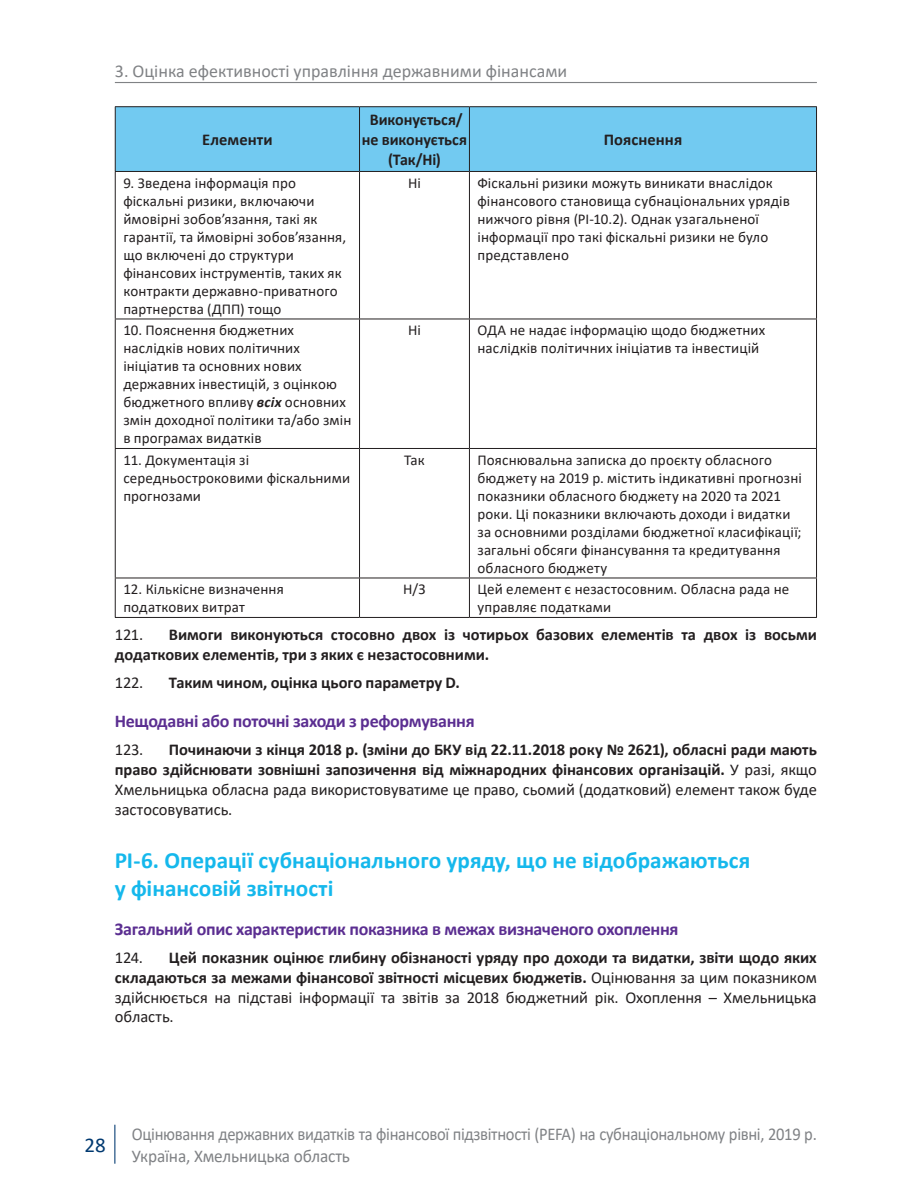
<style>
.page{position:relative;width:902px;height:1191px;background:#fff}
.page>*{position:absolute;margin:0;border:0;box-sizing:border-box;transform-origin:0 0}
.t1{font:700 23.25px/27.9px "Calibri";color:#15b8ec}
.t2{font:21px "Calibri";color:#003970}
.t3{font:18px/21.6px "Calibri";letter-spacing:-.02em;color:#808285;scale:.92 1}
.t4{font:700 18px "Calibri";letter-spacing:-.02em;color:#5b2e91}
.t5{font:18px "Calibri";color:#808285}
.t6{font:700 16.5px/19.8px "Calibri";letter-spacing:-.005em;color:#231f20;text-align:justify}
.t7{font:16.5px "Calibri";letter-spacing:-.01em;color:#231f20}
.t8{font:15px/18px "Calibri";letter-spacing:.005em;color:#231f20}
.s1{font-weight:700;font-style:italic}
.s2{font-weight:400}
</style>
<div class="page">
<hr style="left:114px;top:1124px;width:1px;height:39px;background:#003970">
<hr style="left:115px;top:82px;width:701px;height:1px;background:#808285">
<div style="left:116px;top:107px;width:700px;height:64px;background:#72caf1"></div>
<hr style="left:359px;top:172px;width:1px;height:146px;background:#231f20">
<hr style="left:469px;top:172px;width:1px;height:146px;background:#231f20">
<hr style="left:115px;top:318px;width:244px;height:1px;background:#231f20">
<hr style="left:359px;top:318px;width:110px;height:1px;background:#231f20">
<hr style="left:359px;top:319px;width:1px;height:129px;background:#231f20">
<hr style="left:469px;top:318px;width:347px;height:1px;background:#231f20">
<hr style="left:469px;top:319px;width:1px;height:129px;background:#231f20">
<hr style="left:115px;top:448px;width:244px;height:1px;background:#231f20">
<hr style="left:359px;top:448px;width:110px;height:1px;background:#231f20">
<hr style="left:359px;top:449px;width:1px;height:128px;background:#231f20">
<hr style="left:469px;top:448px;width:347px;height:1px;background:#231f20">
<hr style="left:469px;top:449px;width:1px;height:128px;background:#231f20">
<hr style="left:115px;top:577px;width:244px;height:1px;background:#231f20">
<hr style="left:359px;top:577px;width:110px;height:1px;background:#231f20">
<hr style="left:359px;top:578px;width:1px;height:39px;background:#231f20">
<hr style="left:469px;top:577px;width:347px;height:1px;background:#231f20">
<hr style="left:469px;top:578px;width:1px;height:39px;background:#231f20">
<hr style="left:359px;top:107px;width:1px;height:64px;background:#231f20">
<hr style="left:469px;top:107px;width:1px;height:64px;background:#231f20">
<hr style="left:115px;top:106px;width:244px;height:1px;background:#231f20">
<hr style="left:115px;top:107px;width:1px;height:64px;background:#231f20">
<hr style="left:359px;top:106px;width:110px;height:1px;background:#231f20">
<hr style="left:469px;top:106px;width:347px;height:1px;background:#231f20">
<hr style="left:816px;top:107px;width:1px;height:64px;background:#231f20">
<hr style="left:115px;top:171px;width:244px;height:1px;background:#231f20">
<hr style="left:359px;top:171px;width:110px;height:1px;background:#231f20">
<hr style="left:469px;top:171px;width:347px;height:1px;background:#231f20">
<hr style="left:115px;top:172px;width:1px;height:146px;background:#231f20">
<hr style="left:816px;top:172px;width:1px;height:146px;background:#231f20">
<hr style="left:115px;top:319px;width:1px;height:129px;background:#231f20">
<hr style="left:816px;top:319px;width:1px;height:129px;background:#231f20">
<hr style="left:115px;top:449px;width:1px;height:128px;background:#231f20">
<hr style="left:816px;top:449px;width:1px;height:128px;background:#231f20">
<hr style="left:115px;top:578px;width:1px;height:39px;background:#231f20">
<hr style="left:816px;top:578px;width:1px;height:39px;background:#231f20">
<hr style="left:115px;top:617px;width:244px;height:1px;background:#231f20">
<hr style="left:359px;top:617px;width:110px;height:1px;background:#231f20">
<hr style="left:469px;top:617px;width:347px;height:1px;background:#231f20">
<p class="t5" style="left:115px;top:59px;width:454px">3. Оцінка ефективності управління державними фінансами</p>
<p class="t6" style="left:202px;top:130px;width:72px">Елементи</p>
<p class="t6" style="left:362px;top:110px;width:107px;text-align:center">Виконується/ не виконується (Так/Ні)</p>
<p class="t6" style="left:603px;top:130px;width:80px">Пояснення</p>
<p class="t8" style="left:123px;top:173px;width:224px">9. Зведена інформація про фіскальні ризики, включаючи ймовірні зобов’язання, такі як гарантії, та ймовірні зобов’язання, що включені до структури фінансових інструментів, таких як контракти державно-приватного партнерства (ДПП) тощо</p>
<p class="t8" style="left:408px;top:173px;width:14px">Ні</p>
<p class="t8" style="left:477px;top:173px;width:314px">Фіскальні ризики можуть виникати внаслідок фінансового становища субнаціональних урядів нижчого рівня (РІ-10.2). Однак узагальненої інформації про такі фіскальні ризики не було представлено</p>
<p class="t8" style="left:123px;top:321px;width:229px">10. Пояснення бюджетних наслідків нових політичних ініціатив та основних нових державних інвестицій, з оцінкою бюджетного впливу <span class="s1">всіх</span> основних змін доходної політики та/або змін в програмах видатків</p>
<p class="t8" style="left:408px;top:321px;width:14px">Ні</p>
<p class="t8" style="left:477px;top:321px;width:289px">ОДА не надає інформацію щодо бюджетних наслідків політичних ініціатив та інвестицій</p>
<p class="t8" style="left:123px;top:450px;width:228px">11. Документація зі середньостроковими фіскальними прогнозами</p>
<p class="t8" style="left:404px;top:450px;width:22px">Так</p>
<p class="t8" style="left:477px;top:450px;width:326px">Пояснювальна записка до проєкту обласного бюджету на 2019 р. містить індикативні прогнозні показники обласного бюджету на 2020 та 2021 роки. Ці показники включають доходи і видатки за основними розділами бюджетної класифікації; загальні обсяги фінансування та кредитування обласного бюджету</p>
<p class="t8" style="left:123px;top:580px;width:162px">12. Кількісне визначення податкових витрат</p>
<p class="t8" style="left:403px;top:580px;width:24px">Н/З</p>
<p class="t8" style="left:477px;top:580px;width:313px">Цей елемент є незастосовним. Обласна рада не управляє податками</p>
<p class="t7" style="left:115px;top:623px;width:30px">121.</p>
<p class="t6" style="left:115px;top:624px;width:703px;text-indent:54px">Вимоги виконуються стосовно двох із чотирьох базових елементів та двох із восьми додаткових елементів, три з яких є незастосовними.</p>
<p class="t7" style="left:115px;top:671px;width:30px">122.</p>
<p class="t6" style="left:169px;top:672px;width:292px">Таким чином, оцінка цього параметру D.</p>
<p class="t4" style="left:115px;top:708px;width:361px">Нещодавні або поточні заходи з реформування</p>
<p class="t7" style="left:115px;top:738px;width:30px">123.</p>
<p class="t6" style="left:115px;top:739px;width:703px;text-indent:54px">Починаючи з кінця 2018 р. (зміни до БКУ від 22.11.2018 року № 2621), обласні ради мають право здійснювати зовнішні запозичення від міжнародних фінансових організацій. <span class="s2">У разі, якщо Хмельницька обласна рада використовуватиме це право, сьомий (додатковий) елемент також буде застосовуватись.</span></p>
<h1 class="t1" style="left:115px;top:846px;width:637px">PI-6. Операції субнаціонального уряду, що не відображаються у фінансовій звітності</h1>
<p class="t4" style="left:115px;top:916px;width:565px">Загальний опис характеристик показника в межах визначеного охоплення</p>
<p class="t7" style="left:115px;top:946px;width:30px">124.</p>
<p class="t6" style="left:115px;top:947px;width:703px;text-indent:54px">Цей показник оцінює глибину обізнаності уряду про доходи та видатки, звіти щодо яких складаються за межами фінансової звітності місцевих бюджетів. <span class="s2">Оцінювання за цим показником здійснюється на підставі інформації та звітів за 2018 бюджетний рік. Охоплення – Хмельницька область.</span></p>
<h2 class="t2" style="left:84px;top:1130px;width:23px">28</h2>
<p class="t3" style="left:132px;top:1123px;width:745px">Оцінювання державних видатків та фінансової підзвітності (PEFA) на субнаціональному рівні, 2019 р.<br>Україна, Хмельницька область</p>
</div>
